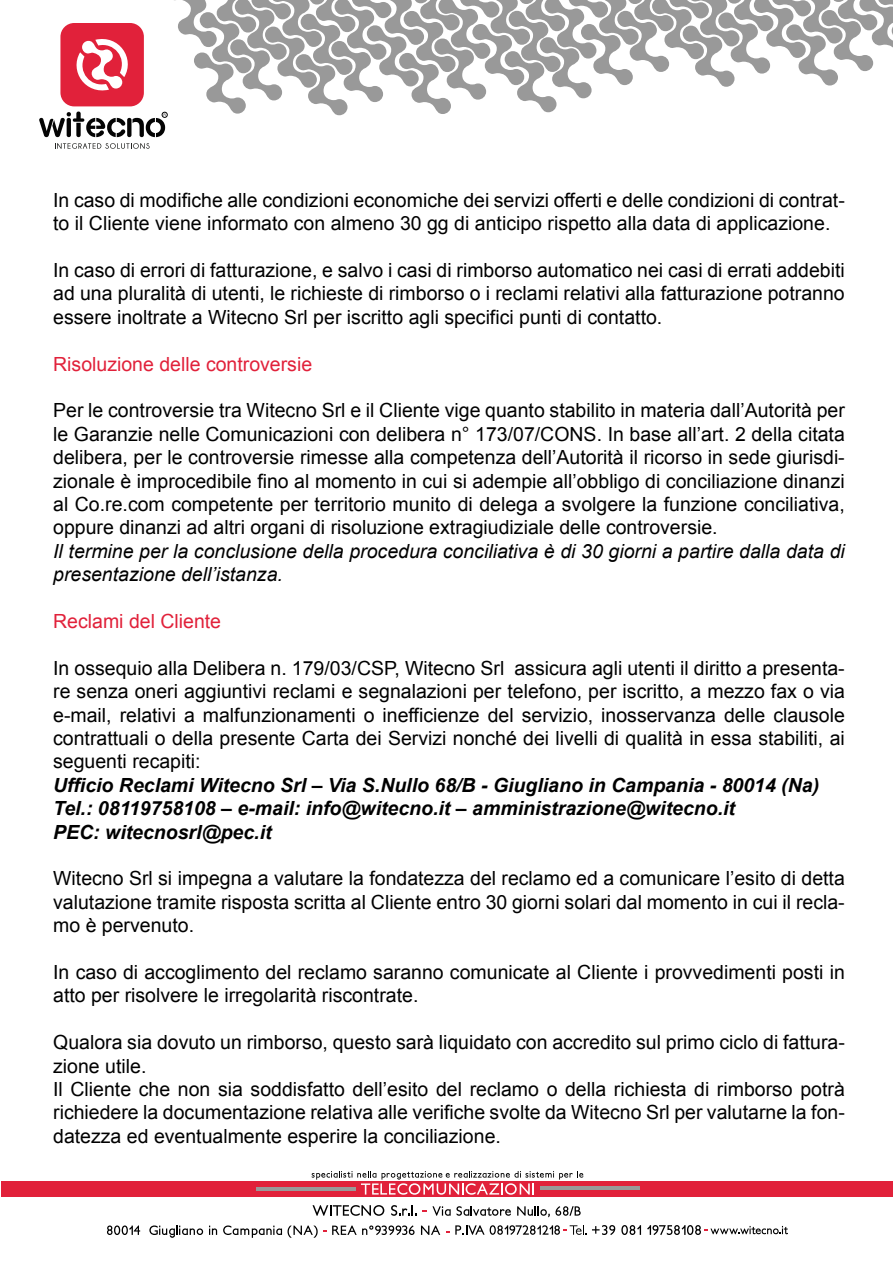
<style>
.page{position:relative;width:893px;height:1263px;background:#fff}
.page>*{position:absolute;margin:0;border:0;box-sizing:border-box;transform-origin:0 0}
.t1{font:19.5px/23.4px "Arial";color:#000;text-align:justify}
.t2{font:italic 700 19.5px/23.4px "Arial";color:#000}
.t3{font:italic 19.5px/23.4px "Arial";color:#000}
.t4{font:19.5px "Arial";color:#e1213a}
</style>
<div class="page">
<svg style="left:592px;top:1225px;width:23px;height:10px"></svg>
<svg style="left:621px;top:1225px;width:20px;height:10px"></svg>
<svg style="left:455px;top:1225px;width:131px;height:10px"></svg>
<svg style="left:647px;top:1225px;width:141px;height:10px"></svg>
<svg style="left:107px;top:1225px;width:33px;height:10px"></svg>
<svg style="left:149px;top:1225px;width:54px;height:13px"></svg>
<svg style="left:209px;top:1225px;width:8px;height:10px"></svg>
<svg style="left:223px;top:1225px;width:103px;height:13px"></svg>
<svg style="left:332px;top:1225px;width:83px;height:10px"></svg>
<svg style="left:421px;top:1225px;width:19px;height:10px"></svg>
<div style="left:1px;top:1181px;width:891px;height:15px;background:#e1213a"></div>
<hr style="left:256px;top:1187px;width:100px;height:3px;background:#999">
<hr style="left:540px;top:1186px;width:100px;height:3px;background:#999">
<svg style="left:312px;top:1205px;width:72px;height:11px"></svg>
<svg style="left:391px;top:1205px;width:26px;height:11px"></svg>
<svg style="left:423px;top:1206px;width:88px;height:10px"></svg>
<svg style="left:517px;top:1206px;width:64px;height:11px"></svg>
<svg style="left:312px;top:1171px;width:271px;height:24px"></svg>
<svg style="left:39px;top:0;width:854px;height:137px"></svg>
<svg style="left:55px;top:143px;width:95px;height:6px"></svg>
<p class="t1" style="left:53px;top:188px;width:793px">In caso di modifiche alle condizioni economiche dei servizi offerti e delle condizioni di contrat&shy;to il Cliente viene informato con almeno 30 gg di anticipo rispetto alla data di applicazione.</p>
<p class="t1" style="left:53px;top:259px;width:793px">In caso di errori di fatturazione, e salvo i casi di rimborso automatico nei casi di errati addebiti ad una pluralità di utenti, le richieste di rimborso o i reclami relativi alla fatturazione potranno essere inoltrate a Witecno Srl per iscritto agli specifici punti di contatto.</p>
<p class="t4" style="left:53px;top:351px;width:260px">Risoluzione delle controversie</p>
<p class="t1" style="left:53px;top:399px;width:793px">Per le controversie tra Witecno Srl e il Cliente vige quanto stabilito in materia dall’Autorità per le Garanzie nelle Comunicazioni con delibera n° 173/07/CONS. In base all’art. 2 della citata delibera, per le controversie rimesse alla competenza dell’Autorità il ricorso in sede giurisdi&shy;zionale è improcedibile fino al momento in cui si adempie all’obbligo di conciliazione dinanzi al Co.re.com competente per territorio munito di delega a svolgere la funzione conciliativa, oppure dinanzi ad altri organi di risoluzione extragiudiziale delle controversie.</p>
<p class="t3" style="left:53px;top:539px;width:793px">Il termine per la conclusione della procedura conciliativa è di 30 giorni a partire dalla data di presentazione dell’istanza.</p>
<p class="t4" style="left:53px;top:608px;width:169px">Reclami del Cliente</p>
<p class="t1" style="left:53px;top:656px;width:793px">In ossequio alla Delibera n. 179/03/CSP, Witecno Srl assicura agli utenti il diritto a presenta&shy;re senza oneri aggiuntivi reclami e segnalazioni per telefono, per iscritto, a mezzo fax o via e-mail, relativi a malfunzionamenti o inefficienze del servizio, inosservanza delle clausole contrattuali o della presente Carta dei Servizi nonché dei livelli di qualità in essa stabiliti, ai seguenti recapiti:</p>
<p class="t2" style="left:53px;top:774px;width:767px">Ufficio Reclami Witecno Srl – Via S.Nullo 68/B - Giugliano in Campania - 80014 (Na)<br>Tel.: 08119758108 – e-mail: info@witecno.it – amministrazione@witecno.it<br>PEC: witecnosrl@pec.it</p>
<p class="t1" style="left:53px;top:867px;width:793px">Witecno Srl si impegna a valutare la fondatezza del reclamo ed a comunicare l’esito di detta valutazione tramite risposta scritta al Cliente entro 30 giorni solari dal momento in cui il recla&shy;mo è pervenuto.</p>
<p class="t1" style="left:53px;top:961px;width:793px">In caso di accoglimento del reclamo saranno comunicate al Cliente i provvedimenti posti in atto per risolvere le irregolarità riscontrate.</p>
<p class="t1" style="left:53px;top:1031px;width:793px;text-align:left">Qualora sia dovuto un rimborso, questo sarà liquidato con accredito sul primo ciclo di fattura&shy;zione utile.<br>Il Cliente che non sia soddisfatto dell’esito del reclamo o della richiesta di rimborso potrà richiedere la documentazione relativa alle verifiche svolte da Witecno Srl per valutarne la fon&shy;datezza ed eventualmente esperire la conciliazione.</p>
</div>
